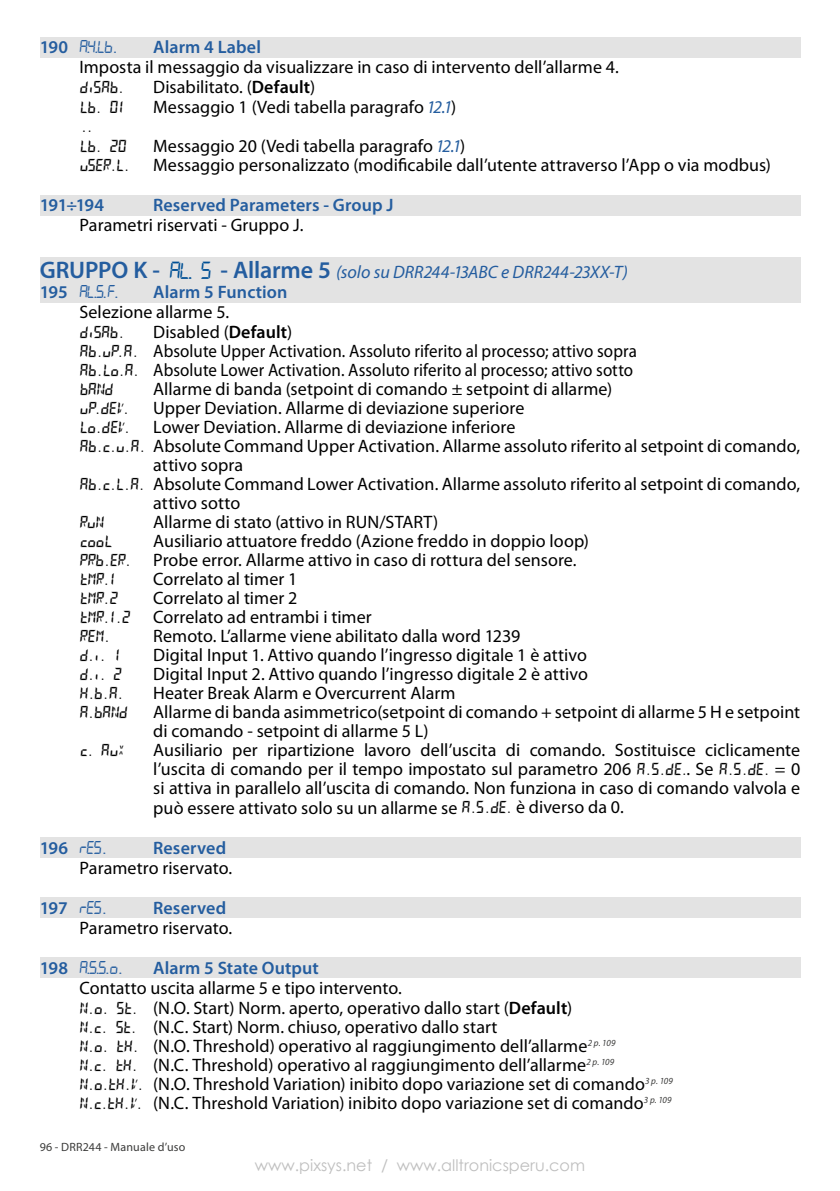
<style>
.page{position:relative;width:840px;height:1191px;background:#fff}
.page>*{position:absolute;margin:0;border:0;box-sizing:border-box;transform-origin:0 0}
.t1{font:18px/19px "Myriad Pro";letter-spacing:.005em;color:#000}
.t2{font:600 18px "Myriad Pro";letter-spacing:.005em;color:#245d9f}
.t3{font:italic 18px "Myriad Pro";letter-spacing:.005em;color:#245d9f}
.t4{font:18px "Pix 7 Segs";letter-spacing:-.105em;color:#245d9f;scale:.95 1}
.t5{font:17px/20px "Pixsys 11 Segs";letter-spacing:-.065em;color:#000}
.t6{font:16px "Century Gothic";color:#bfbfbf}
.t7{font:12px "Myriad Pro";letter-spacing:.02em;color:#3c3c3b}
.s1{font-family:"Myriad Pro";font-weight:600}
.s2{font-weight:600}
.s3{font-style:italic;color:#245d9f}
.s4{font-family:"Pixsys 11 Segs";font-size:17px}
.s5{font-weight:600;font-style:normal;font-size:24px}
.s6{font-family:"Pix 7 Segs";font-style:normal;font-size:24px;color:#005095}
</style>
<div class="page">
<div style="left:40px;top:37px;width:759px;height:21px;background:#e3e3e3"></div>
<div style="left:40px;top:195px;width:759px;height:21px;background:#e3e3e3"></div>
<div style="left:40px;top:257px;width:759px;height:27px;background:#e3e3e3"></div>
<div style="left:40px;top:282px;width:759px;height:21px;background:#e3e3e3"></div>
<div style="left:40px;top:837px;width:759px;height:21px;background:#e3e3e3"></div>
<div style="left:40px;top:897px;width:759px;height:21px;background:#e3e3e3"></div>
<div style="left:40px;top:957px;width:759px;height:21px;background:#e3e3e3"></div>
<p class="t4" style="left:40px;top:36px;width:83px"><span class="s1">190</span> A.4.Lb.</p>
<p class="t2" style="left:153px;top:37px;width:109px">Alarm 4 Label</p>
<p class="t1" style="left:79px;top:58px;width:540px">Imposta il messaggio da visualizzare in caso di intervento dell’allarme 4.</p>
<p class="t5" style="left:79px;top:77px;width:48px">DISAB.</p>
<p class="t1" style="left:153px;top:78px;width:163px">Disabilitato. (<span class="s2">Default</span>)</p>
<p class="t5" style="left:79px;top:97px;width:48px">LB. 01</p>
<p class="t1" style="left:153px;top:98px;width:304px">Messaggio 1 (Vedi tabella paragrafo <span class="s3">12.1</span>)</p>
<p class="t5" style="left:79px;top:116px;width:49px">..<br>LB. 20</p>
<p class="t1" style="left:79px;top:137px;width:692px;text-indent:74px">Messaggio 20 (Vedi tabella paragrafo <span class="s3">12.1</span>)<br><span class="s4">USER.L.</span> Messaggio personalizzato (modificabile dall’utente attraverso l’App o via modbus)</p>
<p class="t2" style="left:40px;top:195px;width:66px">191÷194</p>
<p class="t2" style="left:153px;top:195px;width:242px">Reserved Parameters - Group J</p>
<p class="t1" style="left:79px;top:216px;width:225px">Parametri riservati - Gruppo J.</p>
<p class="t3" style="left:40px;top:262px;width:589px"><span class="s5">GRUPPO K -</span> <span class="s6">AL. 5</span> <span class="s5">- Allarme 5</span> (solo su DRR244-13ABC e DRR244-23XX-T)</p>
<p class="t4" style="left:40px;top:281px;width:84px"><span class="s1">195</span> AL.5.f.</p>
<p class="t2" style="left:153px;top:282px;width:136px">Alarm 5 Function</p>
<p class="t1" style="left:79px;top:303px;width:151px">Selezione allarme 5.</p>
<p class="t5" style="left:79px;top:322px;width:48px">DISAB.</p>
<p class="t1" style="left:79px;top:323px;width:558px;text-indent:74px">Disabled (<span class="s2">Default</span>)<br><span class="s4">AB.UP.A.</span> Absolute Upper Activation. Assoluto riferito al processo; attivo sopra<br><span class="s4">AB.LO.A.</span> Absolute Lower Activation. Assoluto riferito al processo; attivo sotto</p>
<p class="t5" style="left:79px;top:379px;width:36px">BAND</p>
<p class="t1" style="left:153px;top:380px;width:460px">Allarme di banda (setpoint di comando ± setpoint di allarme)</p>
<p class="t1" style="left:79px;top:399px;width:446px"><span class="s4">UP.DEV.</span> Upper Deviation. Allarme di deviazione superiore</p>
<p class="t1" style="left:79px;top:418px;width:437px"><span class="s4">LO.DEV.</span> Lower Deviation. Allarme di deviazione inferiore</p>
<p class="t1" style="left:79px;top:437px;width:722px"><span class="s4">AB.C.U.A.</span> Absolute Command Upper Activation. Allarme assoluto riferito al setpoint di comando,</p>
<p class="t1" style="left:153px;top:456px;width:91px">attivo sopra</p>
<p class="t1" style="left:79px;top:475px;width:721px"><span class="s4">AB.C.L.A.</span> Absolute Command Lower Activation. Allarme assoluto riferito al setpoint di comando,</p>
<p class="t1" style="left:153px;top:494px;width:89px">attivo sotto</p>
<p class="t5" style="left:79px;top:512px;width:27px">RUN</p>
<p class="t1" style="left:153px;top:513px;width:286px">Allarme di stato (attivo in RUN/START)</p>
<p class="t5" style="left:79px;top:531px;width:35px">COOL</p>
<p class="t1" style="left:79px;top:532px;width:511px;text-indent:74px">Ausiliario attuatore freddo (Azione freddo in doppio loop)<br><span class="s4">PRB.ER.</span> Probe error. Allarme attivo in caso di rottura del sensore.</p>
<p class="t5" style="left:79px;top:569px;width:39px">TMR.1</p>
<p class="t1" style="left:153px;top:570px;width:146px">Correlato al timer 1</p>
<p class="t5" style="left:79px;top:588px;width:41px">TMR.2</p>
<p class="t1" style="left:79px;top:589px;width:294px;text-align:center">Correlato al timer 2<br><span class="s4">TMR.1.2</span> Correlato ad entrambi i timer</p>
<p class="t5" style="left:79px;top:626px;width:34px">REM.</p>
<p class="t1" style="left:153px;top:627px;width:368px">Remoto. L’allarme viene abilitato dalla word 1239</p>
<p class="t5" style="left:79px;top:645px;width:44px">D.I. 1</p>
<p class="t1" style="left:153px;top:646px;width:435px">Digital Input 1. Attivo quando l’ingresso digitale 1 è attivo</p>
<p class="t5" style="left:79px;top:664px;width:44px">D.I. 2</p>
<p class="t1" style="left:153px;top:665px;width:436px">Digital Input 2. Attivo quando l’ingresso digitale 2 è attivo</p>
<p class="t5" style="left:79px;top:683px;width:47px">H.B.A.</p>
<p class="t1" style="left:153px;top:684px;width:303px">Heater Break Alarm e Overcurrent Alarm</p>
<p class="t5" style="left:79px;top:702px;width:50px">A.BAND</p>
<p class="t1" style="left:153px;top:703px;width:648px">Allarme di banda asimmetrico(setpoint di comando + setpoint di allarme 5 H e setpoint di comando - setpoint di allarme 5 L)</p>
<p class="t5" style="left:79px;top:740px;width:48px">C. AUX</p>
<p class="t1" style="left:153px;top:741px;width:648px;text-align:justify">Ausiliario per ripartizione lavoro dell’uscita di comando. Sostituisce ciclicamente l’uscita di comando per il tempo impostato sul parametro 206 <span class="s4">A.5.DE.</span>. Se <span class="s4">A.5.DE.</span> = 0 si attiva in parallelo all’uscita di comando. Non funziona in caso di comando valvola e può essere attivato solo su un allarme se <span class="s4">A.5.DE.</span> è diverso da 0.</p>
<p class="t4" style="left:40px;top:836px;width:72px"><span class="s1">196</span> rEs.</p>
<p class="t2" style="left:153px;top:837px;width:74px">Reserved</p>
<p class="t1" style="left:79px;top:858px;width:154px">Parametro riservato.</p>
<p class="t4" style="left:40px;top:896px;width:72px"><span class="s1">197</span> rEs.</p>
<p class="t2" style="left:153px;top:897px;width:74px">Reserved</p>
<p class="t1" style="left:79px;top:918px;width:154px">Parametro riservato.</p>
<p class="t4" style="left:40px;top:956px;width:89px"><span class="s1">198</span> A.5.5.o.</p>
<p class="t2" style="left:153px;top:957px;width:167px">Alarm 5 State Output</p>
<p class="t1" style="left:79px;top:978px;width:594px">Contatto uscita allarme 5 e tipo intervento.<br><span class="s4">N.O. ST.</span> (N.O. Start) Norm. aperto, operativo dallo start (<span class="s2">Default</span>)<br><span class="s4">N.C. ST.</span> (N.C. Start) Norm. chiuso, operativo dallo start<br><span class="s4">N.O. TH.</span> (N.O. Threshold) operativo al raggiungimento dell’allarme<sup>2</sup> <sup>p.</sup> <sup>109<br></sup><span class="s4">N.C. TH.</span> (N.C. Threshold) operativo al raggiungimento dell’allarme<sup>2</sup> <sup>p.</sup> <sup>109<br></sup><span class="s4">N.O.TH.V.</span> (N.O. Threshold Variation) inibito dopo variazione set di comando<sup>3</sup> <sup>p.</sup> <sup>109<br></sup><span class="s4">N.C.TH.V.</span> (N.C. Threshold Variation) inibito dopo variazione set di comando<sup>3</sup> <sup>p.</sup> <sup>109</sup></p>
<p class="t7" style="left:40px;top:1140px;width:147px">96 - DRR244 - Manuale d’uso</p>
<p class="t6" style="left:255px;top:1154px;width:331px">www.pixsys.net / www.alltronicsperu.com</p>
</div>
